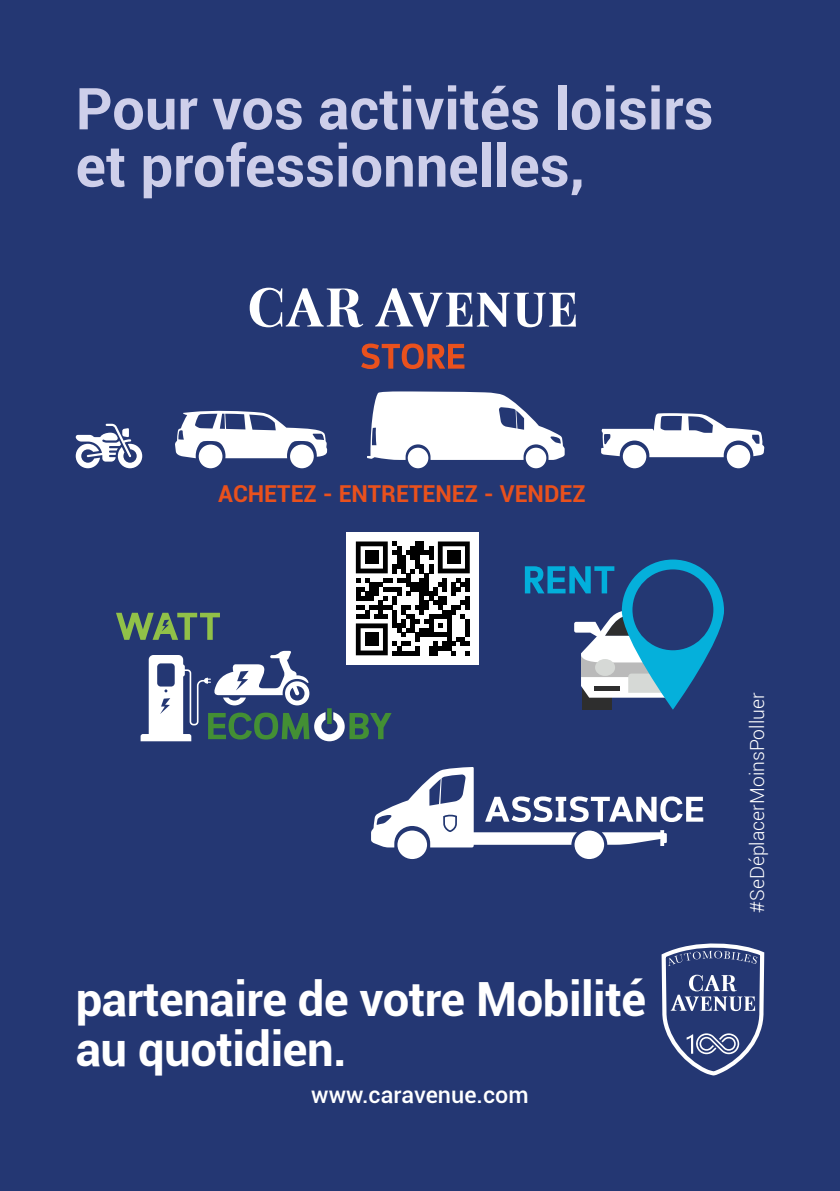
<style>
.page{position:relative;width:840px;height:1191px;background:#fff}
.page>*{position:absolute;margin:0;border:0;box-sizing:border-box;transform-origin:0 0}
.t1{font:700 57.8px/57.2px "Roboto";color:#cecfea}
.t2{font:700 47.2px/49.4px "Roboto";letter-spacing:-.01em;color:#fff}
.t3{font:700 23.4px "Roboto";color:#e9511d}
.t4{font:500 23.2px "Roboto";color:#fff}
.t5{font:300 19.4px "Roboto";color:#fff}
</style>
<div class="page">
<div style="left:0;top:0;width:839px;height:1191px;background:#243773"></div>
<div style="left:346px;top:532px;width:132px;height:132px;background:#fff"></div>
<svg style="left:661px;top:943px;width:104px;height:133px"></svg>
<div style="left:574px;top:830px;width:29px;height:29px;background:#fff;border-radius:50%"></div>
<div style="left:397px;top:830px;width:30px;height:29px;background:#fff;border-radius:50%"></div>
<svg style="left:116px;top:541px;width:353px;height:200px"></svg>
<div style="left:290px;top:444px;width:23px;height:24px;background:#fff;border-radius:50%"></div>
<div style="left:199px;top:444px;width:23px;height:24px;background:#fff;border-radius:50%"></div>
<svg style="left:175px;top:410px;width:152px;height:48px"></svg>
<svg style="left:367px;top:391px;width:197px;height:69px"></svg>
<div style="left:407px;top:448px;width:21px;height:20px;background:#fff;border-radius:50%"></div>
<div style="left:525px;top:448px;width:21px;height:20px;background:#fff;border-radius:50%"></div>
<svg style="left:361px;top:343px;width:103px;height:26px"></svg>
<svg style="left:524px;top:559px;width:199px;height:150px"></svg>
<svg style="left:76px;top:424px;width:66px;height:44px"></svg>
<svg style="left:371px;top:767px;width:331px;height:80px"></svg>
<svg style="left:249px;top:288px;width:114px;height:39px"></svg>
<svg style="left:375px;top:288px;width:200px;height:39px"></svg>
<svg style="left:601px;top:413px;width:162px;height:44px"></svg>
<div style="left:726px;top:445px;width:23px;height:23px;background:#fff;border-radius:50%"></div>
<div style="left:622px;top:445px;width:24px;height:23px;background:#fff;border-radius:50%"></div>
<p class="t1" style="left:76px;top:78px;width:639px">Pour vos activités loisirs et professionnelles,</p>
<p class="t3" style="left:218px;top:477px;width:369px">ACHETEZ - ENTRETENEZ - VENDEZ</p>
<p class="t2" style="left:76px;top:973px;width:571px">partenaire de votre Mobilité au quotidien.</p>
<p class="t4" style="left:311px;top:1078px;width:219px">www.caravenue.com</p>
<p class="t5" style="left:743px;top:913px;width:222px;rotate:-90deg">#SeDéplacerMoinsPolluer</p>
</div>
